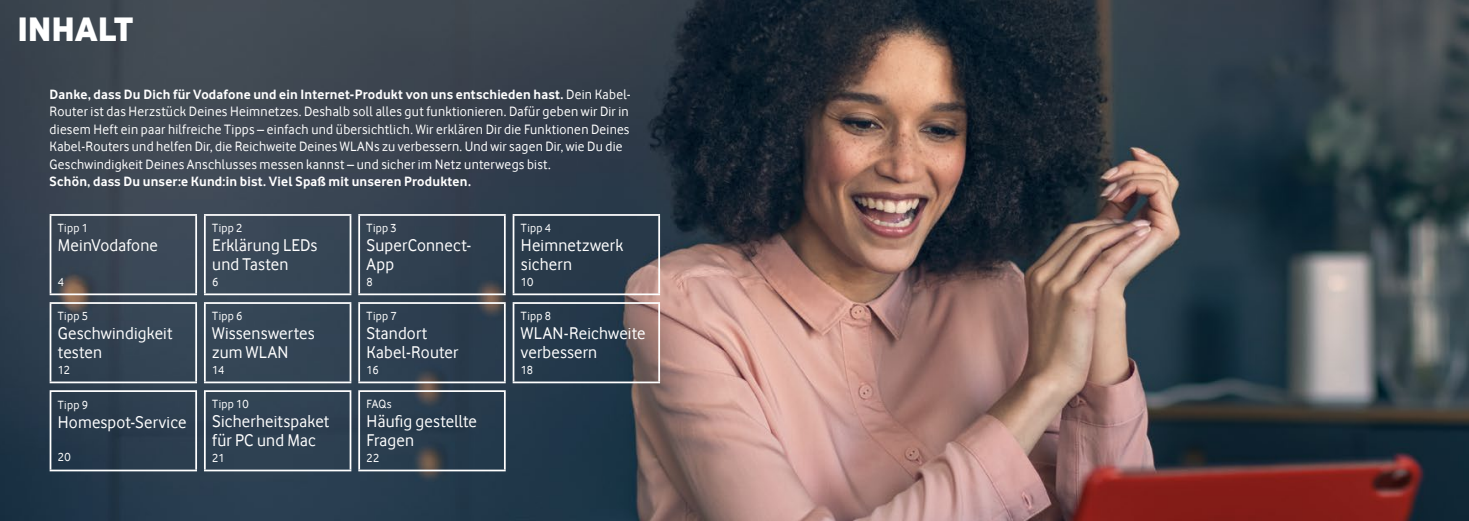
<style>
.page{position:relative;width:1469px;height:521px;background:#fff}
.page>*{position:absolute;margin:0;border:0;box-sizing:border-box;transform-origin:0 0}
.t1{font:35px "Vodafone Ex B";color:#fff}
.t2{font:17.5px/19.2px "Vodafone Rg";letter-spacing:.01em;color:#fff}
.t3{font:14px/17.5px "Vodafone Rg";letter-spacing:.02em;color:#fff}
.t4{font:700 14px "Vodafone Rg";letter-spacing:.015em;color:#fff}
.t5{font:12.25px "Vodafone Rg";letter-spacing:.025em;color:#fff}
.s1{font-weight:700}
</style>
<div class="page">
<img style="left:0;top:0;width:1468px;height:521px">
<hr style="left:50px;top:214px;width:147px;height:2px;background:#fff">
<hr style="left:50px;top:216px;width:1px;height:77px;background:#fff">
<hr style="left:204px;top:214px;width:147px;height:2px;background:#fff">
<hr style="left:358px;top:214px;width:147px;height:2px;background:#fff">
<hr style="left:512px;top:214px;width:148px;height:2px;background:#fff">
<hr style="left:50px;top:293px;width:147px;height:2px;background:#fff">
<hr style="left:204px;top:293px;width:147px;height:2px;background:#fff">
<hr style="left:358px;top:293px;width:147px;height:2px;background:#fff">
<hr style="left:512px;top:293px;width:148px;height:2px;background:#fff">
<hr style="left:50px;top:302px;width:147px;height:2px;background:#fff">
<hr style="left:50px;top:304px;width:1px;height:77px;background:#fff">
<hr style="left:204px;top:302px;width:147px;height:2px;background:#fff">
<hr style="left:358px;top:302px;width:147px;height:2px;background:#fff">
<hr style="left:512px;top:302px;width:148px;height:2px;background:#fff">
<hr style="left:50px;top:381px;width:147px;height:2px;background:#fff">
<hr style="left:204px;top:381px;width:147px;height:2px;background:#fff">
<hr style="left:358px;top:381px;width:147px;height:2px;background:#fff">
<hr style="left:512px;top:381px;width:148px;height:2px;background:#fff">
<hr style="left:50px;top:390px;width:147px;height:2px;background:#fff">
<hr style="left:50px;top:392px;width:1px;height:78px;background:#fff">
<hr style="left:204px;top:390px;width:147px;height:2px;background:#fff">
<hr style="left:50px;top:470px;width:147px;height:1px;background:#fff">
<hr style="left:204px;top:470px;width:147px;height:1px;background:#fff">
<hr style="left:195px;top:216px;width:2px;height:77px;background:#fff">
<hr style="left:195px;top:304px;width:2px;height:77px;background:#fff">
<hr style="left:195px;top:392px;width:2px;height:78px;background:#fff">
<hr style="left:204px;top:216px;width:2px;height:77px;background:#fff">
<hr style="left:349px;top:216px;width:2px;height:77px;background:#fff">
<hr style="left:204px;top:304px;width:2px;height:77px;background:#fff">
<hr style="left:349px;top:304px;width:2px;height:77px;background:#fff">
<hr style="left:204px;top:392px;width:2px;height:78px;background:#fff">
<hr style="left:349px;top:392px;width:2px;height:78px;background:#fff">
<hr style="left:358px;top:216px;width:2px;height:77px;background:#fff">
<hr style="left:504px;top:216px;width:1px;height:77px;background:#fff">
<hr style="left:358px;top:304px;width:2px;height:77px;background:#fff">
<hr style="left:504px;top:304px;width:1px;height:77px;background:#fff">
<hr style="left:512px;top:216px;width:2px;height:77px;background:#fff">
<hr style="left:658px;top:216px;width:2px;height:77px;background:#fff">
<hr style="left:512px;top:304px;width:2px;height:77px;background:#fff">
<hr style="left:658px;top:304px;width:2px;height:77px;background:#fff">
<hr style="left:358px;top:390px;width:147px;height:2px;background:#fff">
<hr style="left:358px;top:392px;width:2px;height:78px;background:#fff">
<hr style="left:504px;top:392px;width:1px;height:78px;background:#fff">
<hr style="left:358px;top:470px;width:147px;height:1px;background:#fff">
<h1 class="t1" style="left:17px;top:8px;width:117px">INHALT</h1>
<p class="t3" style="left:50px;top:85px;width:582px"><span class="s1">Danke, dass Du Dich für Vodafone und ein Internet-Produkt von uns entschieden hast.</span> Dein Kabel-Router ist das Herzstück Deines Heimnetzes. Deshalb soll alles gut funktionieren. Dafür geben wir Dir in diesem Heft ein paar hilfreiche Tipps – einfach und übersichtlich. Wir erklären Dir die Funktionen Deines Kabel-Routers und helfen Dir, die Reichweite Deines WLANs zu verbessern. Und wir sagen Dir, wie Du die Geschwindigkeit Deines Anschlusses messen kannst – und sicher im Netz unterwegs bist.</p>
<p class="t4" style="left:50px;top:174px;width:423px">Schön, dass Du unser:e Kund:in bist. Viel Spaß mit unseren Produkten.</p>
<p class="t5" style="left:58px;top:221px;width:32px">Tipp 1</p>
<p class="t2" style="left:58px;top:235px;width:102px">MeinVodafone</p>
<p class="t5" style="left:58px;top:275px;width:8px">4</p>
<p class="t5" style="left:212px;top:221px;width:32px">Tipp 2</p>
<p class="t2" style="left:212px;top:235px;width:106px">Erklärung LEDs und Tasten</p>
<p class="t5" style="left:212px;top:275px;width:8px">6</p>
<p class="t5" style="left:366px;top:221px;width:32px">Tipp 3</p>
<p class="t2" style="left:366px;top:235px;width:106px">SuperConnect-<br>App</p>
<p class="t5" style="left:366px;top:275px;width:8px">8</p>
<p class="t5" style="left:521px;top:221px;width:32px">Tipp 4</p>
<p class="t2" style="left:521px;top:235px;width:104px">Heimnetzwerk sichern</p>
<p class="t5" style="left:521px;top:275px;width:14px">10</p>
<p class="t5" style="left:58px;top:309px;width:32px">Tipp 5</p>
<p class="t2" style="left:58px;top:323px;width:116px">Geschwindigkeit testen</p>
<p class="t5" style="left:58px;top:363px;width:14px">12</p>
<p class="t5" style="left:58px;top:398px;width:32px">Tipp 9</p>
<p class="t2" style="left:58px;top:412px;width:130px">Homespot-Service</p>
<p class="t5" style="left:58px;top:450px;width:14px">20</p>
<p class="t5" style="left:212px;top:309px;width:32px">Tipp 6</p>
<p class="t2" style="left:212px;top:323px;width:104px">Wissenswertes zum WLAN</p>
<p class="t5" style="left:212px;top:363px;width:14px">14</p>
<p class="t5" style="left:212px;top:397px;width:38px">Tipp 10</p>
<p class="t2" style="left:212px;top:411px;width:119px">Sicherheitspaket für PC und Mac</p>
<p class="t5" style="left:212px;top:451px;width:14px">21</p>
<p class="t5" style="left:366px;top:309px;width:32px">Tipp 7</p>
<p class="t2" style="left:366px;top:323px;width:93px">Standort<br>Kabel-Router</p>
<p class="t5" style="left:366px;top:363px;width:14px">16</p>
<p class="t5" style="left:366px;top:397px;width:26px">FAQs</p>
<p class="t2" style="left:366px;top:411px;width:112px">Häufig gestellte<br>Fragen</p>
<p class="t5" style="left:366px;top:451px;width:14px">22</p>
<p class="t5" style="left:521px;top:309px;width:32px">Tipp 8</p>
<p class="t2" style="left:521px;top:323px;width:126px">WLAN-Reichweite verbessern</p>
<p class="t5" style="left:521px;top:363px;width:14px">18</p>
</div>
